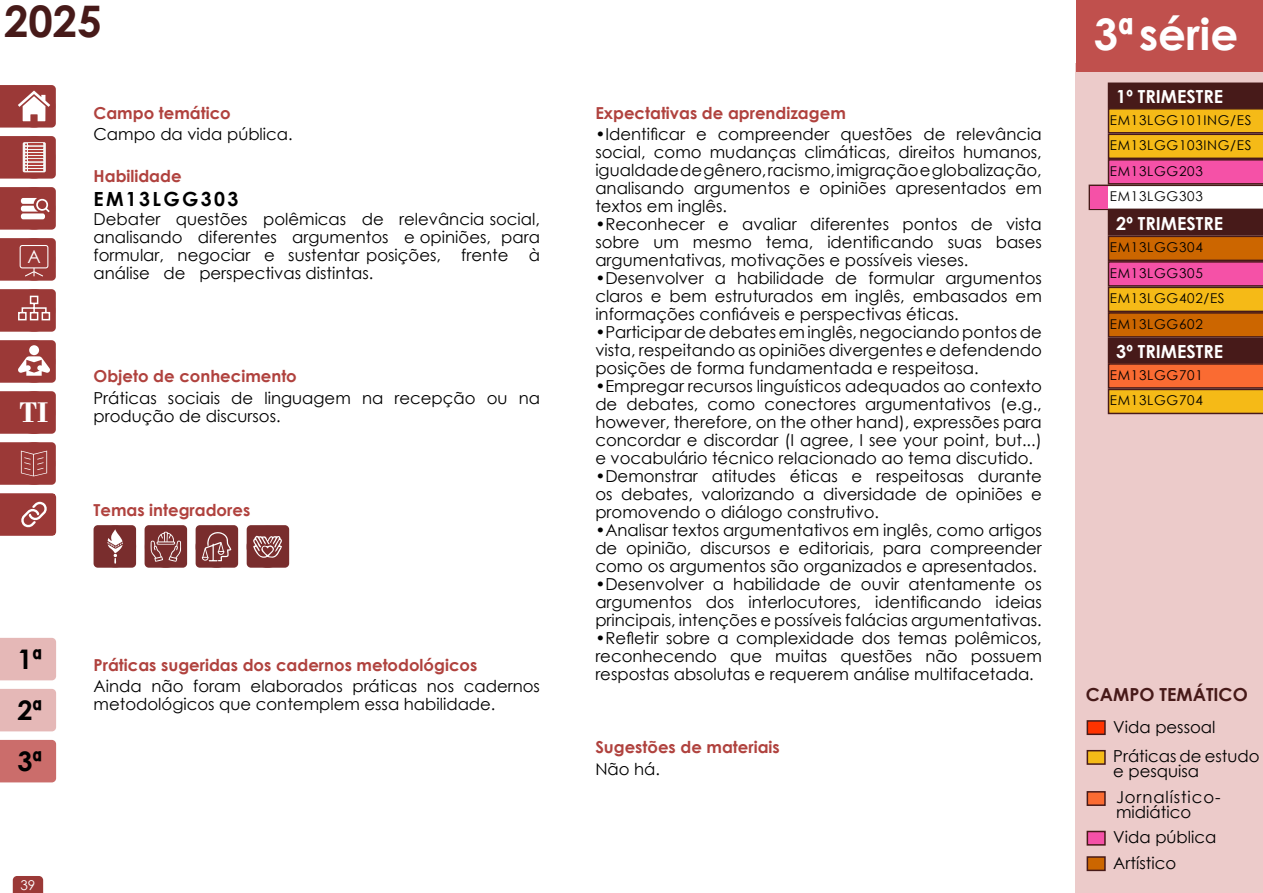
<style>
.page{position:relative;width:1263px;height:893px;background:#fff}
.page>*{position:absolute;margin:0;border:0;box-sizing:border-box;transform-origin:0 0}
.t1{font:700 43.5px "Century Gothic";color:#fff}
.t2{font:700 43.5px "Century Gothic";color:#471a19}
.t3{font:700 29.85px "Bodoni";color:#fff}
.t4{font:700 27px/51px "Century Gothic";color:#000;text-align:justify}
.t5{font:700 19.5px "Century Gothic";letter-spacing:.12em;color:#000}
.t6{font:700 18px "Century Gothic";color:#fff}
.t7{font:700 18px "Century Gothic";color:#471a19}
.t8{font:18px "Century Gothic";color:#fff}
.t9{font:16.5px/18px "Century Gothic";color:#000;text-align:justify}
.t10{font:700 16.5px "Century Gothic";color:#b0423e}
.t11{font:16.5px/15px "Century Gothic";letter-spacing:.05em;color:#000}
.t12{font:13.5px/25.5px "Century Gothic";letter-spacing:.05em;color:#000}
.t13{font:13.5px "Century Gothic";color:#fff}
</style>
<div class="page">
<svg style="left:0;top:391px;width:56px;height:43px"></svg>
<svg style="left:13px;top:876px;width:30px;height:17px"></svg>
<div style="left:1075px;top:63px;width:188px;height:830px;background:#eccbca"></div>
<div style="left:1076px;top:0;width:187px;height:72px;background:#c0504d"></div>
<svg style="left:0;top:85px;width:56px;height:43px"></svg>
<svg style="left:0;top:136px;width:56px;height:43px;background:#ad5b59"></svg>
<svg style="left:0;top:187px;width:56px;height:43px;background:#ab5958"></svg>
<svg style="left:0;top:238px;width:56px;height:43px;background:#a14645"></svg>
<svg style="left:0;top:289px;width:56px;height:43px;background:#a54e4c"></svg>
<svg style="left:0;top:340px;width:56px;height:43px;background:#ad5c5b"></svg>
<div style="left:13px;top:391px;width:42px;height:43px;background:#9b3937;border-radius:50%"></div>
<svg style="left:0;top:442px;width:56px;height:43px;background:#a14543"></svg>
<svg style="left:0;top:493px;width:56px;height:43px;background:#a44b49"></svg>
<div style="left:0;top:638px;width:56px;height:42px;background:#e5b8b7"></div>
<div style="left:0;top:689px;width:56px;height:42px;background:#e5b8b7"></div>
<div style="left:0;top:740px;width:56px;height:42px;background:#cb6d6b"></div>
<div style="left:1086px;top:720px;width:20px;height:15px;background:#f30;border:2px solid #471a19"></div>
<div style="left:1086px;top:750px;width:20px;height:15px;background:#f5ba17;border:2px solid #471a19"></div>
<div style="left:1086px;top:831px;width:20px;height:15px;background:#f551a7;border:2px solid #471a19"></div>
<div style="left:1086px;top:791px;width:20px;height:15px;background:#fa6b32;border:2px solid #471a19"></div>
<div style="left:1086px;top:856px;width:20px;height:15px;background:#c60;border:2px solid #471a19"></div>
<svg style="left:1089px;top:83px;width:174px;height:331px;background:#be7649"></svg>
<div style="left:1090px;top:186px;width:18px;height:23px;background:#f551a7"></div>
<div style="left:196px;top:525px;width:42px;height:43px;background:#792d2d;border-radius:4px"></div>
<svg style="left:201px;top:532px;width:30px;height:29px"></svg>
<div style="left:145px;top:525px;width:42px;height:43px;background:#792d2d;border-radius:4px"></div>
<svg style="left:150px;top:532px;width:31px;height:30px"></svg>
<div style="left:94px;top:525px;width:42px;height:43px;background:#792d2d;border-radius:4px"></div>
<svg style="left:107px;top:529px;width:16px;height:35px"></svg>
<div style="left:247px;top:525px;width:42px;height:43px;background:#792d2d;border-radius:4px"></div>
<svg style="left:253px;top:535px;width:29px;height:23px"></svg>
<h1 class="t2" style="left:4px;top:-12px;width:99px">2025</h1>
<p class="t8" style="left:27px;top:244px;width:15px">A</p>
<h2 class="t3" style="left:19px;top:395px;width:30px">TI</h2>
<p class="t10" style="left:94px;top:100px;width:139px">Campo temático</p>
<p class="t9" style="left:94px;top:125px;width:201px">Campo da vida pública.</p>
<p class="t10" style="left:94px;top:164px;width:90px">Habilidade</p>
<p class="t9" style="left:94px;top:210px;width:448px">Debater questões polêmicas de relevância social, analisando diferentes argumentos e opiniões, para formular, negociar e sustentar posições, frente à análise de perspectivas distintas.</p>
<p class="t5" style="left:94px;top:184px;width:146px">EM13LGG303</p>
<p class="t10" style="left:94px;top:364px;width:205px">Objeto de conhecimento</p>
<p class="t9" style="left:94px;top:388px;width:448px">Práticas sociais de linguagem na recepção ou na produção de discursos.</p>
<p class="t10" style="left:94px;top:498px;width:158px">Temas integradores</p>
<h3 class="t4" style="left:17px;top:633px;width:26px">1ª 2ª 3ª</h3>
<p class="t13" style="left:20px;top:875px;width:16px">39</p>
<p class="t10" style="left:94px;top:652px;width:385px">Práticas sugeridas dos cadernos metodológicos</p>
<p class="t9" style="left:94px;top:677px;width:448px">Ainda não foram elaborados práticas nos cadernos metodológicos que contemplem essa habilidade.</p>
<p class="t10" style="left:595px;top:100px;width:252px">Expectativas de aprendizagem</p>
<p class="t9" style="left:595px;top:125px;width:448px">•Identificar e compreender questões de relevância social, como mudanças climáticas, direitos humanos, igualdade de gênero, racismo, imigração e globalização, analisando argumentos e opiniões apresentados em textos em inglês.</p>
<p class="t9" style="left:595px;top:215px;width:448px">•Reconhecer e avaliar diferentes pontos de vista sobre um mesmo tema, identificando suas bases argumentativas, motivações e possíveis vieses.</p>
<p class="t9" style="left:595px;top:269px;width:448px">•Desenvolver a habilidade de formular argumentos claros e bem estruturados em inglês, embasados em informações confiáveis e perspectivas éticas.</p>
<p class="t9" style="left:595px;top:323px;width:448px">•Participar de debates em inglês, negociando pontos de vista, respeitando as opiniões divergentes e defendendo posições de forma fundamentada e respeitosa.</p>
<p class="t9" style="left:595px;top:377px;width:448px">•Empregar recursos linguísticos adequados ao contexto de debates, como conectores argumentativos (e.g., however, therefore, on the other hand), expressões para concordar e discordar (I agree, I see your point, but...) e vocabulário técnico relacionado ao tema discutido.</p>
<p class="t9" style="left:595px;top:467px;width:448px">•Demonstrar atitudes éticas e respeitosas durante os debates, valorizando a diversidade de opiniões e promovendo o diálogo construtivo.</p>
<p class="t9" style="left:595px;top:521px;width:448px">•Analisar textos argumentativos em inglês, como artigos de opinião, discursos e editoriais, para compreender como os argumentos são organizados e apresentados.</p>
<p class="t9" style="left:595px;top:575px;width:448px">•Desenvolver a habilidade de ouvir atentamente os argumentos dos interlocutores, identificando ideias principais, intenções e possíveis falácias argumentativas.</p>
<p class="t9" style="left:595px;top:629px;width:448px">•Refletir sobre a complexidade dos temas polêmicos, reconhecendo que muitas questões não possuem respostas absolutas e requerem análise multifacetada.</p>
<p class="t10" style="left:595px;top:735px;width:186px">Sugestões de materiais</p>
<p class="t9" style="left:595px;top:759px;width:66px">Não há.</p>
<h1 class="t1" style="left:1094px;top:1px;width:146px">3ª série</h1>
<p class="t6" style="left:1116px;top:82px;width:108px">1º TRIMESTRE</p>
<p class="t12" style="left:1110px;top:107px;width:143px">EM13LGG101ING/ES<br>EM13LGG103ING/ES<br>EM13LGG203<br>EM13LGG303</p>
<p class="t6" style="left:1116px;top:210px;width:108px">2º TRIMESTRE</p>
<p class="t12" style="left:1110px;top:235px;width:116px">EM13LGG304<br>EM13LGG305<br>EM13LGG402/ES<br>EM13LGG602</p>
<p class="t6" style="left:1116px;top:338px;width:108px">3º TRIMESTRE</p>
<p class="t12" style="left:1110px;top:362px;width:94px">EM13LGG701<br>EM13LGG704</p>
<p class="t7" style="left:1086px;top:681px;width:163px">CAMPO TEMÁTICO</p>
<p class="t9" style="left:1113px;top:711px;width:148px;line-height:29.7px">Vida pessoal<br>Práticas de estudo</p>
<p class="t9" style="left:1113px;top:762px;width:87px">e pesquisa</p>
<p class="t11" style="left:1116px;top:790px;width:106px">Jornalístico&shy;midiático</p>
<p class="t9" style="left:1113px;top:853px;width:64px">Artístico</p>
<p class="t9" style="left:1113px;top:828px;width:105px">Vida pública</p>
</div>
